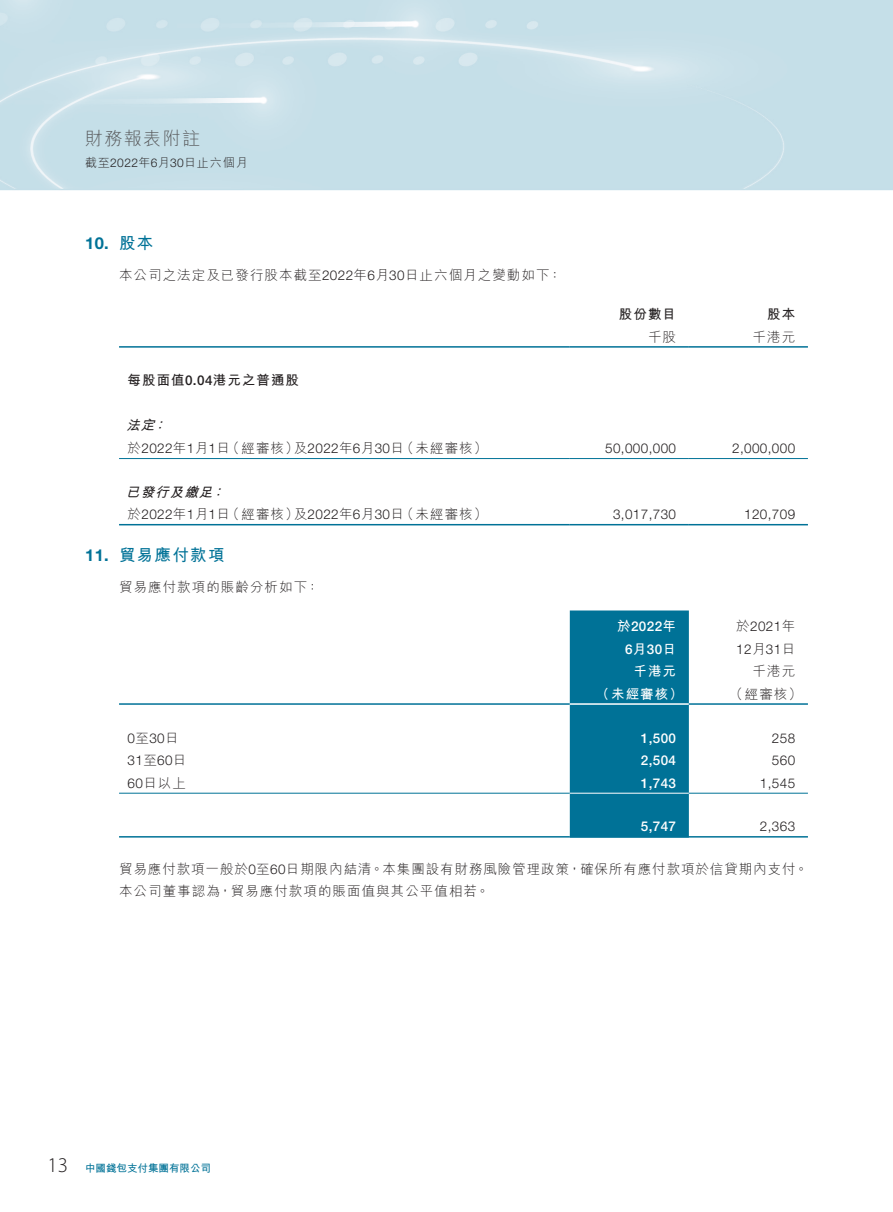
<style>
.page{position:relative;width:893px;height:1212px;background:#fff}
.page>*{position:absolute;margin:0;border:0;box-sizing:border-box;transform-origin:0 0}
.t1{font:300 18px "M Hei HK";letter-spacing:.08em;color:#57585a}
.t2{font:700 16.5px "M Hei HK";letter-spacing:.08em;color:#007297}
.t3{font:700 16.5px "Helvetica Neue LT Std";color:#007297}
.t4{font:300 13.5px/22.5px "M Hei HK";letter-spacing:.08em;color:#231f20}
.t5{font:300 13.5px/22.5px "Helvetica Neue LT Std";letter-spacing:.03em;color:#231f20}
.t6{font:500 13.5px/22.5px "Helvetica Neue LT Std";letter-spacing:.03em;color:#fff;text-align:center}
.t7{font:700 13.5px "M Hei HK";letter-spacing:.08em;color:#231f20}
.t8{font:700 13.5px "M Hei HK";letter-spacing:.08em;color:#fff}
.t9{font:300 12px "M Hei HK";letter-spacing:.08em;color:#231f20}
.t10{font:700 10.5px "M Hei HK";color:#007297}
.s1{font-family:"Helvetica Neue LT Std"}
.s2{font-family:"M Hei HK"}
.s3{font-family:"Helvetica Neue LT Std";font-weight:500}
.s4{font-weight:700;font-style:italic}
.s5{font-family:"M Hei HK";font-weight:700}
.s6{font-family:"Myriad Pro";font-weight:300;font-size:21px;color:#231f20}
</style>
<div class="page">
<img style="left:0;top:0;width:893px;height:838px">
<hr style="left:119px;top:346px;width:451px;height:2px;background:#007297">
<hr style="left:570px;top:346px;width:119px;height:2px;background:#007297">
<hr style="left:689px;top:346px;width:119px;height:2px;background:#007297">
<hr style="left:119px;top:458px;width:451px;height:1px;background:#007297">
<hr style="left:570px;top:458px;width:119px;height:1px;background:#007297">
<hr style="left:689px;top:458px;width:119px;height:1px;background:#007297">
<hr style="left:119px;top:524px;width:451px;height:1px;background:#007297">
<hr style="left:570px;top:524px;width:119px;height:1px;background:#007297">
<hr style="left:689px;top:524px;width:119px;height:1px;background:#007297">
<div style="left:570px;top:610px;width:119px;height:226px;background:#007297"></div>
<hr style="left:119px;top:703px;width:451px;height:2px;background:#007297">
<hr style="left:570px;top:703px;width:119px;height:2px;background:#fff">
<hr style="left:689px;top:703px;width:119px;height:2px;background:#007297">
<hr style="left:119px;top:793px;width:451px;height:1px;background:#007297">
<hr style="left:570px;top:793px;width:119px;height:1px;background:#fff">
<hr style="left:689px;top:793px;width:119px;height:1px;background:#007297">
<hr style="left:119px;top:836px;width:451px;height:1px;background:#007297">
<hr style="left:570px;top:836px;width:119px;height:1px;background:#007297">
<hr style="left:689px;top:836px;width:119px;height:1px;background:#007297">
<h1 class="t1" style="left:85px;top:129px;width:117px">財務報表附註</h1>
<p class="t9" style="left:85px;top:156px;width:164px">截至<span class="s1">2022</span>年<span class="s1">6</span>月<span class="s1">30</span>日止六個月</p>
<p class="t3" style="left:85px;top:233px;width:70px">10. <span class="s2">股本</span></p>
<p class="t4" style="left:119px;top:263px;width:444px">本公司之法定及已發行股本截至<span class="s1">2022</span>年<span class="s1">6</span>月<span class="s1">30</span>日止六個月之變動如下：</p>
<p class="t7" style="left:128px;top:371px;width:173px">每股面值<span class="s3">0.04</span>港元之普通股</p>
<p class="t4" style="left:126px;top:414px;width:363px"><span class="s4">法定：<br></span>於<span class="s1">2022</span>年<span class="s1">1</span>月<span class="s1">1</span>日（經審核）及<span class="s1">2022</span>年<span class="s1">6</span>月<span class="s1">30</span>日（未經審核）</p>
<p class="t4" style="left:126px;top:480px;width:363px"><span class="s4">已發行及繳足：<br></span>於<span class="s1">2022</span>年<span class="s1">1</span>月<span class="s1">1</span>日（經審核）及<span class="s1">2022</span>年<span class="s1">6</span>月<span class="s1">30</span>日（未經審核）</p>
<p class="t2" style="left:85px;top:543px;width:141px"><span class="s1">11.</span> 貿易應付款項</p>
<p class="t4" style="left:119px;top:575px;width:202px">貿易應付款項的賬齡分析如下：</p>
<p class="t7" style="left:619px;top:304px;width:59px">股份數目</p>
<p class="t7" style="left:767px;top:304px;width:30px">股本</p>
<p class="t4" style="left:648px;top:325px;width:30px">千股</p>
<p class="t4" style="left:753px;top:325px;width:44px">千港元</p>
<p class="t5" style="left:605px;top:437px;width:72px">50,000,000</p>
<p class="t5" style="left:732px;top:437px;width:65px">2,000,000</p>
<p class="t5" style="left:613px;top:503px;width:65px">3,017,730</p>
<p class="t5" style="left:744px;top:503px;width:53px">120,709</p>
<p class="t6" style="left:617px;top:615px;width:60px"><span class="s5">於</span>2022<span class="s5">年<br></span>6<span class="s5">月</span>30<span class="s5">日</span></p>
<p class="t5" style="left:736px;top:615px;width:60px"><span class="s2">於</span>2021<span class="s2">年<br></span>12<span class="s2">月</span>31<span class="s2">日</span></p>
<p class="t8" style="left:633px;top:661px;width:44px">千港元</p>
<p class="t4" style="left:753px;top:660px;width:44px">千港元</p>
<p class="t8" style="left:596px;top:684px;width:88px">（未經審核）</p>
<p class="t4" style="left:729px;top:682px;width:74px">（經審核）</p>
<p class="t5" style="left:128px;top:726px;width:53px">0<span class="s2">至</span>30<span class="s2">日</span></p>
<p class="t6" style="left:641px;top:726px;width:37px">1,500</p>
<p class="t5" style="left:772px;top:726px;width:25px">258</p>
<p class="t5" style="left:128px;top:749px;width:60px">31<span class="s2">至</span>60<span class="s2">日</span></p>
<p class="t6" style="left:641px;top:749px;width:37px">2,504</p>
<p class="t5" style="left:772px;top:749px;width:25px">560</p>
<p class="t4" style="left:128px;top:771px;width:60px"><span class="s1">60</span>日以上</p>
<p class="t6" style="left:641px;top:771px;width:37px">1,743</p>
<p class="t5" style="left:760px;top:771px;width:37px">1,545</p>
<p class="t6" style="left:641px;top:815px;width:37px">5,747</p>
<p class="t5" style="left:760px;top:815px;width:37px">2,363</p>
<p class="t4" style="left:119px;top:857px;width:690px">貿易應付款項一般於<span class="s1">0</span>至<span class="s1">60</span>日期限內結清。本集團設有財務風險管理政策，確保所有應付款項於信貸期內支付。本公司董事認為，貿易應付款項的賬面值與其公平值相若。</p>
<p class="t10" style="left:48px;top:1160px;width:165px"><span class="s6">13</span> 中國錢包支付集團有限公司</p>
</div>
